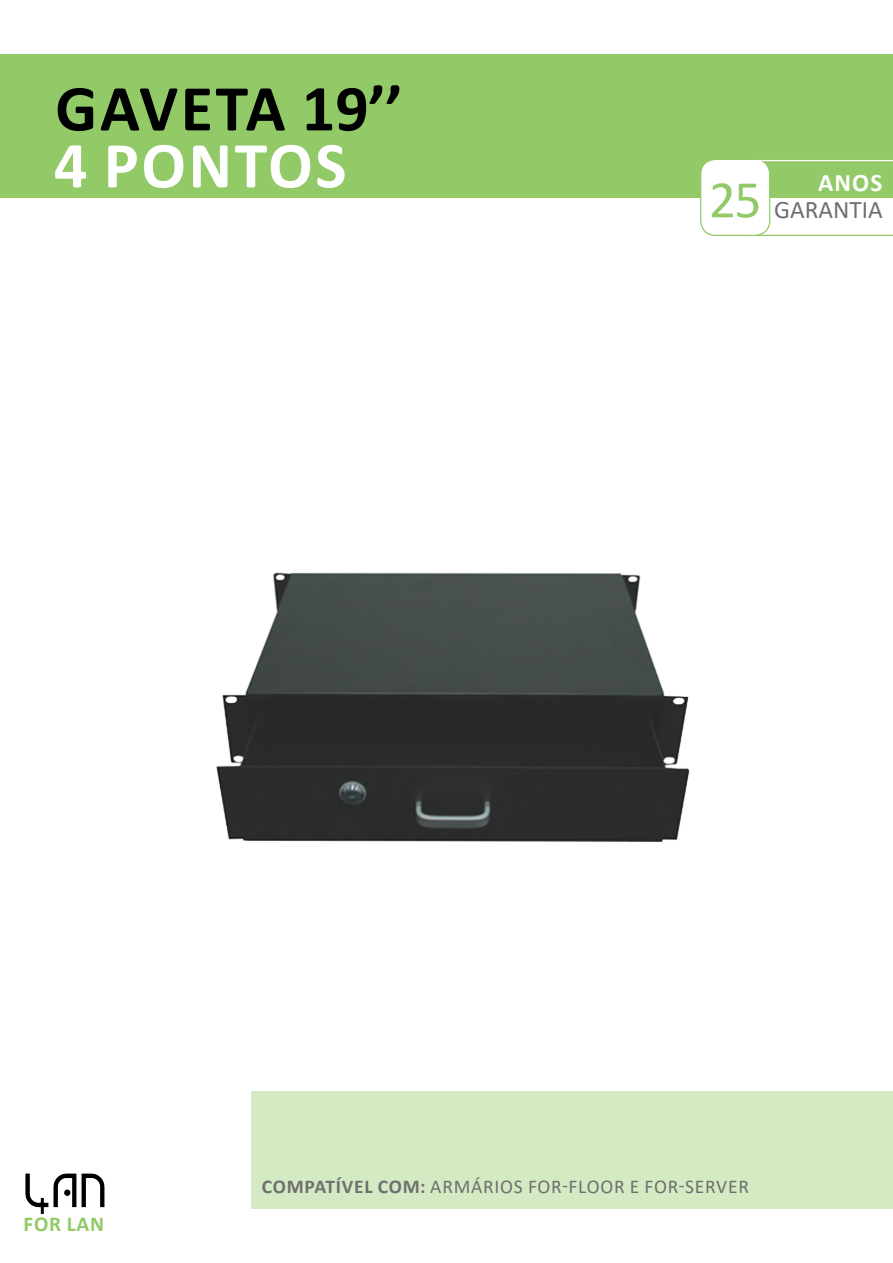
<style>
.page{position:relative;width:893px;height:1263px;background:#fff}
.page>*{position:absolute;margin:0;border:0;box-sizing:border-box;transform-origin:0 0}
.t1{font:700 66px "Calibri";letter-spacing:.02em;color:#000}
.t2{font:700 66px "Calibri";letter-spacing:.04em;color:#fff}
.t3{font:25.35px/27.3px "Calibri";color:#706f6f;text-align:right}
.t4{font:700 21.15px "Calibri";letter-spacing:.04em;color:#92ca68}
.t5{font:19.5px "Calibri";letter-spacing:.04em;color:#706f6f}
.s1{font-weight:700;color:#fff}
.s2{font-size:53.25px;color:#92ca68}
.s3{font-weight:700}
</style>
<div class="page">
<div style="left:0;top:54px;width:893px;height:144px;background:#92ca68"></div>
<img style="left:25px;top:1173px;width:80px;height:41px">
<svg style="left:759px;top:161px;width:134px;height:75px"></svg>
<div style="left:701px;top:159px;width:69px;height:76px;background:#fff;border-radius:15px"></div>
<div style="left:700px;top:159px;width:70px;height:77px;border:1px solid #92ca68;border-radius:15px"></div>
<hr style="left:752px;top:160px;width:141px;height:1px;background:#fff">
<div style="left:251px;top:1091px;width:642px;height:118px;background:#d3eac3"></div>
<img style="left:216px;top:572px;width:474px;height:270px">
<h1 class="t1" style="left:55px;top:62px;width:349px">GAVETA 19’’</h1>
<h1 class="t2" style="left:54px;top:119px;width:294px">4 PONTOS</h1>
<p class="t3" style="left:709px;top:168px;width:175px"><span class="s1">ANOS<br></span><span class="s2">25</span> GARANTIA</p>
<p class="t4" style="left:24px;top:1209px;width:82px">FOR LAN</p>
<p class="t5" style="left:262px;top:1173px;width:488px"><span class="s3">COMPATÍVEL COM:</span> ARMÁRIOS FOR-FLOOR E FOR-SERVER</p>
</div>
